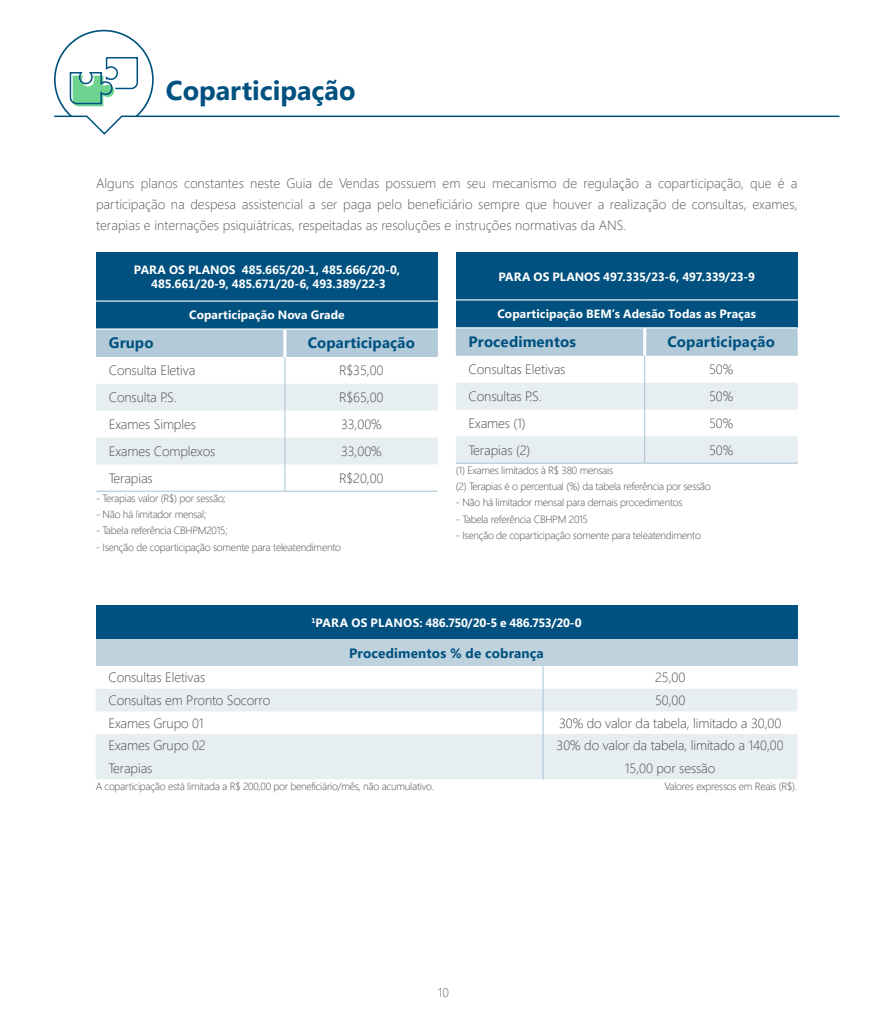
<style>
.page{position:relative;width:893px;height:1021px;background:#fff}
.page>*{position:absolute;margin:0;border:0;box-sizing:border-box;transform-origin:0 0}
.t1{font:700 27px "Segoe UI";color:#005180}
.t2{font:700 15px "Segoe UI";letter-spacing:.01em;color:#005180}
.t3{font:300 13.5px "Segoe UI";letter-spacing:-.01em;color:#4b4b4d}
.t4{font:300 13.5px/21px "Segoe UI";color:#58585a;text-align:justify}
.t5{font:700 13.5px "Segoe UI";letter-spacing:.01em;color:#005180}
.t6{font:300 12.75px "Segoe UI";color:#646567}
.t7{font:700 12px/14.4px "Segoe UI";letter-spacing:.005em;color:#fff;text-align:center}
.t8{font:300 10.5px/16.2px "Segoe UI";letter-spacing:-.025em;color:#4b4b4d}
</style>
<div class="page">
<svg style="left:54px;top:29px;width:786px;height:106px"></svg>
<div style="left:96px;top:605px;width:701px;height:34px;background:#005180"></div>
<div style="left:96px;top:639px;width:701px;height:27px;background:#bfd3df"></div>
<svg style="left:96px;top:689px;width:701px;height:90px;fill:#e6eef2"></svg>
<svg style="left:543px;top:666px;width:1px;height:113px"></svg>
<div style="left:96px;top:252px;width:342px;height:49px;background:#005180"></div>
<div style="left:96px;top:301px;width:342px;height:28px;background:#005180"></div>
<svg style="left:96px;top:329px;width:342px;height:162px"></svg>
<hr style="left:96px;top:491px;width:189px;height:1px;background:#a6c2d3">
<hr style="left:285px;top:491px;width:153px;height:1px;background:#a6c2d3">
<hr style="left:96px;top:300px;width:189px;height:1px;background:#fff">
<hr style="left:285px;top:300px;width:153px;height:1px;background:#fff">
<hr style="left:96px;top:328px;width:189px;height:1px;background:#fff">
<hr style="left:285px;top:328px;width:153px;height:1px;background:#fff">
<div style="left:456px;top:252px;width:342px;height:48px;background:#005180"></div>
<div style="left:456px;top:300px;width:342px;height:28px;background:#005180"></div>
<svg style="left:456px;top:328px;width:342px;height:135px"></svg>
<hr style="left:456px;top:463px;width:189px;height:1px;background:#a6c2d3">
<hr style="left:645px;top:463px;width:153px;height:1px;background:#a6c2d3">
<hr style="left:456px;top:299px;width:189px;height:1px;background:#fff">
<hr style="left:645px;top:299px;width:153px;height:1px;background:#fff">
<hr style="left:456px;top:327px;width:189px;height:1px;background:#fff">
<hr style="left:645px;top:327px;width:153px;height:1px;background:#fff">
<h1 class="t1" style="left:166px;top:65px;width:191px">Coparticipação</h1>
<p class="t4" style="left:96px;top:171px;width:703px">Alguns planos constantes neste Guia de Vendas possuem em seu mecanismo de regulação a coparticipação, que é a participação na despesa assistencial a ser paga pelo beneficiário sempre que houver a realização de consultas, exames, terapias e internações psiquiátricas, respeitadas as resoluções e instruções normativas da ANS.</p>
<p class="t7" style="left:134px;top:261px;width:268px">PARA OS PLANOS 485.665/20-1, 485.666/20-0,<br>485.661/20-9, 485.671/20-6, 493.389/22-3</p>
<p class="t7" style="left:189px;top:307px;width:157px">Coparticipação Nova Grade</p>
<h2 class="t2" style="left:109px;top:329px;width:46px">Grupo</h2>
<h2 class="t2" style="left:308px;top:329px;width:109px">Coparticipação</h2>
<p class="t3" style="left:109px;top:358px;width:88px">Consulta Eletiva</p>
<p class="t3" style="left:339px;top:358px;width:46px">R$35,00</p>
<p class="t3" style="left:109px;top:384px;width:69px">Consulta P.S.</p>
<p class="t3" style="left:339px;top:384px;width:46px">R$65,00</p>
<p class="t3" style="left:109px;top:411px;width:89px">Exames Simples</p>
<p class="t3" style="left:341px;top:411px;width:42px">33,00%</p>
<p class="t3" style="left:109px;top:438px;width:108px">Exames Complexos</p>
<p class="t3" style="left:341px;top:438px;width:42px">33,00%</p>
<p class="t3" style="left:109px;top:465px;width:46px">Terapias</p>
<p class="t3" style="left:339px;top:465px;width:46px">R$20,00</p>
<p class="t8" style="left:96px;top:489px;width:131px">- Terapias valor (R$) por sessão;</p>
<p class="t8" style="left:96px;top:505px;width:112px">- Não há limitador mensal;</p>
<p class="t8" style="left:96px;top:521px;width:133px">- Tabela referência CBHPM2015;</p>
<p class="t8" style="left:96px;top:538px;width:247px">- Isenção de coparticipação somente para teleatendimento</p>
<p class="t7" style="left:498px;top:268px;width:258px">PARA OS PLANOS 497.335/23-6, 497.339/23-9</p>
<p class="t7" style="left:497px;top:306px;width:260px">Coparticipação BEM’s Adesão Todas as Praças</p>
<h2 class="t2" style="left:469px;top:328px;width:109px">Procedimentos</h2>
<h2 class="t2" style="left:668px;top:328px;width:109px">Coparticipação</h2>
<p class="t3" style="left:469px;top:356px;width:98px">Consultas Eletivas</p>
<p class="t3" style="left:709px;top:356px;width:26px">50%</p>
<p class="t3" style="left:469px;top:383px;width:75px">Consultas P.S.</p>
<p class="t3" style="left:709px;top:383px;width:26px">50%</p>
<p class="t3" style="left:469px;top:410px;width:59px">Exames (1)</p>
<p class="t3" style="left:709px;top:410px;width:26px">50%</p>
<p class="t3" style="left:469px;top:437px;width:63px">Terapias (2)</p>
<p class="t3" style="left:709px;top:437px;width:26px">50%</p>
<p class="t8" style="left:456px;top:461px;width:256px">(1) Exames limitados à R$ 380 mensais<br>(2) Terapias é o percentual (%) da tabela referência por sessão</p>
<p class="t8" style="left:456px;top:493px;width:228px">- Não há limitador mensal para demais procedimentos</p>
<p class="t8" style="left:456px;top:510px;width:134px">- Tabela referência CBHPM 2015</p>
<p class="t8" style="left:456px;top:526px;width:247px">- Isenção de coparticipação somente para teleatendimento</p>
<p class="t7" style="left:311px;top:614px;width:272px"><sup>1</sup>PARA OS PLANOS: 486.750/20-5 e 486.753/20-0</p>
<p class="t5" style="left:349px;top:640px;width:196px">Procedimentos % de cobrança</p>
<p class="t3" style="left:108px;top:665px;width:98px">Consultas Eletivas</p>
<p class="t3" style="left:655px;top:665px;width:32px">25,00</p>
<p class="t3" style="left:108px;top:687px;width:163px">Consultas em Pronto Socorro</p>
<p class="t3" style="left:655px;top:687px;width:32px">50,00</p>
<p class="t3" style="left:108px;top:710px;width:97px">Exames Grupo 01</p>
<p class="t3" style="left:559px;top:710px;width:224px">30% do valor da tabela, limitado a 30,00</p>
<p class="t3" style="left:108px;top:732px;width:99px">Exames Grupo 02</p>
<p class="t3" style="left:557px;top:732px;width:229px">30% do valor da tabela, limitado a 140,00</p>
<p class="t3" style="left:108px;top:755px;width:46px">Terapias</p>
<p class="t3" style="left:625px;top:755px;width:92px">15,00 por sessão</p>
<p class="t8" style="left:96px;top:776px;width:340px">A coparticipação está limitada a R$ 200,00 por beneficiário/mês, não acumulativo.</p>
<p class="t8" style="left:664px;top:776px;width:134px">Valores expressos em Reais (R$).</p>
<p class="t6" style="left:438px;top:980px;width:13px">10</p>
</div>
